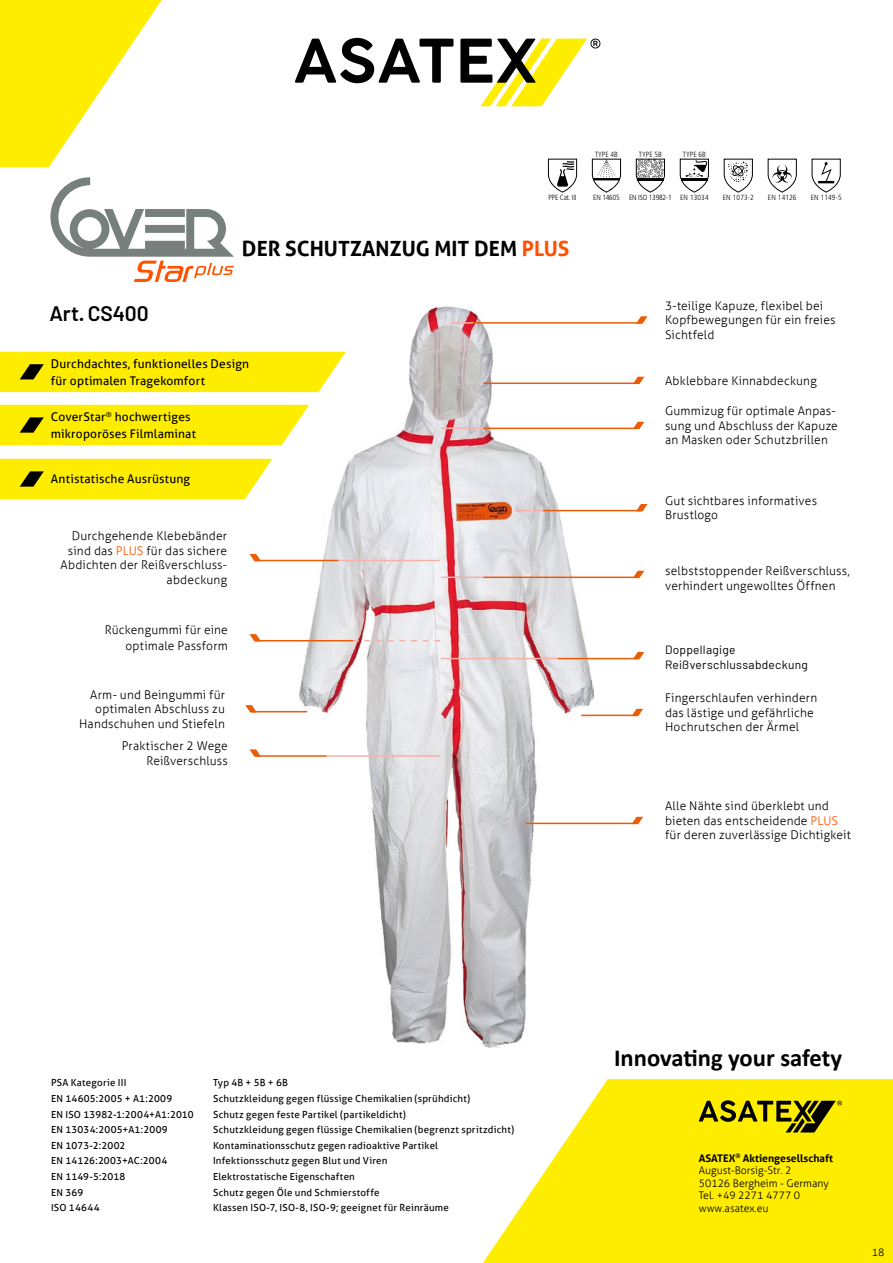
<style>
.page{position:relative;width:893px;height:1263px;background:#fff}
.page>*{position:absolute;margin:0;border:0;box-sizing:border-box;transform-origin:0 0}
.t1{font:700 24.6px "Calibri";color:#000}
.t2{font:700 21px "Aller";color:#000}
.t3{font:600 21px "Barlow";letter-spacing:-.01em;color:#000}
.t4{font:300 12px/14.4px "Aller";letter-spacing:.015em;color:#000}
.t5{font:12px/16.5px "Aller";letter-spacing:.015em;color:#000}
.t6{font:12px/14.4px "Barlow";letter-spacing:.025em;color:#000}
.t7{font:300 10.5px/12.6px "Aller";color:#000}
.t8{font:9.75px "Aller";letter-spacing:.02em;color:#000}
.t9{font:300 condensed 7.5px "Frutiger LT Std";color:#000}
.t10{font:300 condensed 7.5px "Frutiger LT Std";letter-spacing:-.02em;color:#000}
.s1{color:#ff5100}
.s2{font-weight:700}
</style>
<div class="page">
<svg style="left:483px;top:1079px;width:410px;height:184px;fill:#ffed00"></svg>
<svg style="left:295px;top:38px;width:305px;height:68px"></svg>
<svg style="left:699px;top:1100px;width:143px;height:32px;background:#a49900"></svg>
<svg style="left:0;top:0;width:162px;height:167px"></svg>
<img style="left:299px;top:306px;width:295px;height:741px">
<svg style="left:50px;top:177px;width:184px;height:105px"></svg>
<hr style="left:526px;top:823px;width:111px;height:1px;background:#eb5c05">
<svg style="left:632px;top:817px;width:11px;height:7px"></svg>
<hr style="left:581px;top:715px;width:56px;height:1px;background:#eb5c05">
<svg style="left:632px;top:709px;width:11px;height:7px"></svg>
<hr style="left:473px;top:322px;width:168px;height:2px;background:#eb5c05">
<svg style="left:636px;top:316px;width:12px;height:8px"></svg>
<hr style="left:450px;top:322px;width:23px;height:2px;background:#f6b2a8">
<hr style="left:483px;top:428px;width:155px;height:1px;background:#eb5c05">
<svg style="left:633px;top:422px;width:11px;height:7px"></svg>
<hr style="left:441px;top:428px;width:42px;height:1px;background:#f6b2a8">
<hr style="left:483px;top:382px;width:155px;height:2px;background:#eb5c05">
<svg style="left:633px;top:377px;width:11px;height:7px"></svg>
<hr style="left:483px;top:576px;width:155px;height:2px;background:#eb5c05">
<svg style="left:633px;top:571px;width:11px;height:7px"></svg>
<hr style="left:441px;top:576px;width:42px;height:2px;background:#f6b2a8">
<hr style="left:558px;top:658px;width:80px;height:1px;background:#eb5c05">
<svg style="left:633px;top:652px;width:11px;height:7px"></svg>
<hr style="left:441px;top:658px;width:117px;height:1px;background:#f6b2a8">
<hr style="left:542px;top:510px;width:99px;height:1px;background:#eb5c05">
<svg style="left:636px;top:504px;width:12px;height:7px"></svg>
<svg style="left:515px;top:510px;width:28px;height:1px"></svg>
<hr style="left:256px;top:755px;width:71px;height:2px;background:#eb5c05">
<svg style="left:249px;top:749px;width:12px;height:8px"></svg>
<hr style="left:327px;top:755px;width:113px;height:2px;background:#f6b2a8">
<hr style="left:256px;top:560px;width:83px;height:1px;background:#eb5c05">
<svg style="left:249px;top:554px;width:12px;height:7px"></svg>
<hr style="left:338px;top:560px;width:102px;height:1px;background:#f6b2a8">
<hr style="left:256px;top:640px;width:97px;height:1px;background:#eb5c05">
<svg style="left:249px;top:634px;width:11px;height:7px"></svg>
<svg style="left:353px;top:640px;width:87px;height:1px"></svg>
<div style="left:0;top:352px;width:346px;height:40px;background:#ffed00"></div>
<div style="left:0;top:405px;width:309px;height:40px;background:#ffed00"></div>
<svg style="left:0;top:459px;width:272px;height:40px;background:#fae90c"></svg>
<hr style="left:252px;top:711px;width:55px;height:1px;background:#eb5c05">
<svg style="left:245px;top:705px;width:11px;height:7px"></svg>
<svg style="left:548px;top:159px;width:29px;height:34px"></svg>
<svg style="left:592px;top:159px;width:29px;height:34px"></svg>
<svg style="left:636px;top:159px;width:29px;height:34px"></svg>
<svg style="left:680px;top:159px;width:29px;height:34px"></svg>
<svg style="left:724px;top:159px;width:29px;height:34px"></svg>
<svg style="left:768px;top:159px;width:29px;height:34px"></svg>
<svg style="left:812px;top:159px;width:29px;height:34px"></svg>
<svg style="left:863px;top:1242px;width:30px;height:21px"></svg>
<p class="t9" style="left:595px;top:151px;width:24px">TYPE 4B</p>
<p class="t9" style="left:639px;top:151px;width:24px">TYPE 5B</p>
<p class="t9" style="left:683px;top:151px;width:24px">TYPE 6B</p>
<p class="t10" style="left:548px;top:194px;width:30px">PPE Cat. III</p>
<p class="t9" style="left:593px;top:194px;width:28px">EN 14605</p>
<p class="t10" style="left:629px;top:194px;width:81px">EN ISO 13982-1 EN 13034</p>
<p class="t9" style="left:723px;top:194px;width:32px">EN 1073-2</p>
<p class="t9" style="left:768px;top:194px;width:30px">EN 14126</p>
<p class="t9" style="left:811px;top:194px;width:32px">EN 1149-5</p>
<h2 class="t3" style="left:50px;top:300px;width:101px">Art. CS400</h2>
<h2 class="t2" style="left:242px;top:236px;width:329px">DER SCHUTZANZUG MIT DEM <span class="s1">PLUS</span></h2>
<p class="t5" style="left:51px;top:355px;width:200px">Durchdachtes, funktionelles Design für optimalen Tragekomfort</p>
<p class="t5" style="left:51px;top:409px;width:147px">CoverStar<sup>®</sup> hochwertiges mikroporöses Filmlaminat</p>
<p class="t5" style="left:51px;top:471px;width:141px">Antistatische Ausrüstung</p>
<p class="t4" style="left:61px;top:529px;width:168px;text-align:right">Durchgehende Klebebänder sind das <span class="s1">PLUS</span> für das sichere<br>Abdichten der Reißverschluss&shy;abdeckung</p>
<p class="t4" style="left:105px;top:621px;width:125px;line-height:16.5px;text-align:right">Rückengummi für eine optimale Passform</p>
<p class="t4" style="left:79px;top:687px;width:147px;text-align:right">Arm- und Beingummi für optimalen Abschluss zu<br>Handschuhen und Stiefeln</p>
<p class="t4" style="left:122px;top:739px;width:108px;text-align:right">Praktischer 2 Wege<br>Reißverschluss</p>
<p class="t4" style="left:665px;top:299px;width:172px">3-teilige Kapuze, flexibel bei<br>Kopfbewegungen für ein freies<br>Sichtfeld</p>
<p class="t4" style="left:665px;top:373px;width:153px">Abklebbare Kinnabdeckung</p>
<p class="t4" style="left:665px;top:404px;width:174px">Gummizug für optimale Anpas&shy;sung und Abschluss der Kapuze an Masken oder Schutzbrillen</p>
<p class="t4" style="left:665px;top:493px;width:154px">Gut sichtbares informatives<br>Brustlogo</p>
<p class="t4" style="left:665px;top:564px;width:186px">selbststoppender Reißverschluss, verhindert ungewolltes Öffnen</p>
<p class="t6" style="left:665px;top:643px;width:144px">Doppellagige<br>Reißverschlussabdeckung</p>
<p class="t4" style="left:665px;top:691px;width:154px">Fingerschlaufen verhindern das lästige und gefährliche<br>Hochrutschen der Ärmel</p>
<p class="t4" style="left:665px;top:799px;width:187px">Alle Nähte sind überklebt und bieten das entscheidende <span class="s1">PLUS </span>für deren zuverlässige Dichtigkeit</p>
<p class="t8" style="left:51px;top:1077px;width:77px">PSA Kategorie III</p>
<p class="t8" style="left:213px;top:1077px;width:76px">Typ 4B + 5B + 6B</p>
<p class="t8" style="left:51px;top:1092px;width:123px">EN 14605:2005 + A1:2009</p>
<p class="t8" style="left:213px;top:1092px;width:259px">Schutzkleidung gegen flüssige Chemikalien (sprühdicht)</p>
<p class="t8" style="left:51px;top:1108px;width:144px">EN ISO 13982-1:2004+A1:2010</p>
<p class="t8" style="left:213px;top:1108px;width:194px">Schutz gegen feste Partikel (partikeldicht)</p>
<p class="t8" style="left:51px;top:1124px;width:118px">EN 13034:2005+A1:2009</p>
<p class="t8" style="left:213px;top:1124px;width:303px">Schutzkleidung gegen flüssige Chemikalien (begrenzt spritzdicht)</p>
<p class="t8" style="left:51px;top:1139px;width:76px">EN 1073-2:2002</p>
<p class="t8" style="left:213px;top:1139px;width:227px">Kontaminationsschutz gegen radioaktive Partikel</p>
<p class="t8" style="left:51px;top:1155px;width:118px">EN 14126:2003+AC:2004</p>
<p class="t8" style="left:213px;top:1155px;width:176px">Infektionsschutz gegen Blut und Viren</p>
<p class="t8" style="left:51px;top:1171px;width:76px">EN 1149-5:2018</p>
<p class="t8" style="left:213px;top:1171px;width:143px">Elektrostatische Eigenschaften</p>
<p class="t8" style="left:51px;top:1186px;width:34px">EN 369</p>
<p class="t8" style="left:213px;top:1186px;width:168px">Schutz gegen Öle und Schmierstoffe</p>
<p class="t8" style="left:51px;top:1202px;width:50px">ISO 14644</p>
<p class="t8" style="left:213px;top:1202px;width:237px">Klassen ISO-7, ISO-8, ISO-9; geeignet für Reinräume</p>
<h1 class="t1" style="left:614px;top:1040px;width:229px">Innovating your safety</h1>
<p class="t7" style="left:699px;top:1151px;width:136px"><span class="s2">ASATEX</span><sup>®</sup> <span class="s2">Aktiengesellschaft<br></span>August-Borsig-Str. 2<br>50126 Bergheim - Germany<br>Tel. +49 2271 4777 0 www.asatex.eu</p>
<p class="t7" style="left:872px;top:1246px;width:14px">18</p>
</div>
